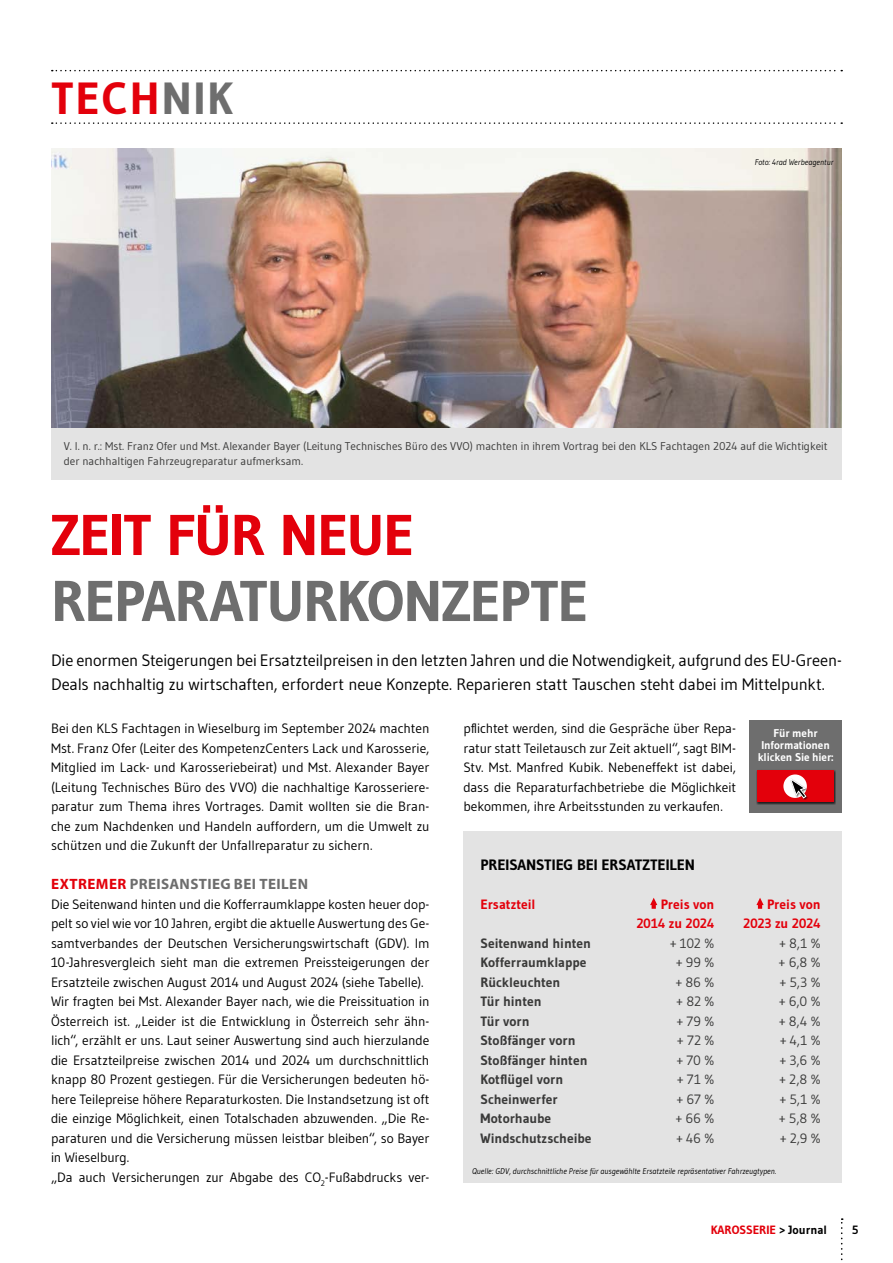
<style>
.page{position:relative;width:893px;height:1263px;background:#fff}
.page>*{position:absolute;margin:0;border:0;box-sizing:border-box;transform-origin:0 0}
.t1{font:700 57.3px/66px "Gudea";letter-spacing:-.025em;color:#6e6e6e}
.t2{font:700 45px "Gudea";letter-spacing:.04em;color:#e3000b}
.t3{font:16.5px/24px "Gudea";letter-spacing:-.01em;color:#000}
.t4{font:700 15px "Myriad Pro";letter-spacing:.03em;color:#6e6e6e}
.t5{font:700 15px "Gudea";letter-spacing:-.005em;color:#000}
.t6{font:13.5px/19.5px "Gudea";letter-spacing:-.01em;color:#000;text-align:justify}
.t7{font:700 13.5px "Gudea";color:#3a3a39}
.t8{font:13.5px "Gudea";letter-spacing:-.005em;color:#3a3a39}
.t9{font:700 13.5px "Gudea";color:#e3000b}
.t10{font:700 12px "Gudea";color:#e3000b}
.t11{font:700 12px "Gudea";color:#000}
.t12{font:11.25px/15px "Gudea";color:#3a3a39}
.t13{font:700 11.25px/12px "Gudea";letter-spacing:-.01em;color:#fff;text-align:center}
.t14{font:italic 8.25px "Gudea";color:#000}
.s1{color:#6e6e6e}
.s2{color:#e3000b}
.s3{color:#000}
</style>
<div class="page">
<svg style="left:841px;top:1218px;width:2px;height:43px"></svg>
<svg style="left:52px;top:70px;width:790px;height:1px"></svg>
<svg style="left:52px;top:122px;width:790px;height:2px"></svg>
<div style="left:463px;top:831px;width:379px;height:351px;background:#e3e3e3"></div>
<svg style="left:650px;top:898px;width:7px;height:11px"></svg>
<svg style="left:756px;top:898px;width:8px;height:11px"></svg>
<img style="left:51px;top:148px;width:791px;height:280px">
<div style="left:51px;top:428px;width:791px;height:52px;background:#e3e3e3"></div>
<div style="left:749px;top:720px;width:93px;height:92px;background:#6e6e6e"></div>
<div style="left:756px;top:770px;width:80px;height:35px;background:#000;opacity:.75"></div>
<div style="left:757px;top:770px;width:76px;height:32px;background:#e3000b"></div>
<svg style="left:783px;top:774px;width:24px;height:24px"></svg>
<div style="left:790px;top:777px;width:18px;height:23px;background:#000;opacity:.6"></div>
<svg style="left:789px;top:777px;width:18px;height:22px"></svg>
<p class="t2" style="left:51px;top:70px;width:183px">TECH<span class="s1">NIK</span></p>
<p class="t14" style="left:755px;top:157px;width:80px">Foto: 4rad Werbeagentur</p>
<p class="t12" style="left:64px;top:439px;width:765px">V. l. n. r.: Mst. Franz Ofer und Mst. Alexander Bayer (Leitung Technisches Büro des VVO) machten in ihrem Vortrag bei den KLS Fachtagen 2024 auf die Wichtigkeit der nachhaltigen Fahrzeugreparatur aufmerksam.</p>
<p class="t1" style="left:51px;top:502px;width:539px"><span class="s2">ZEIT FÜR NEUE<br></span>REPARATURKONZEPTE</p>
<p class="t3" style="left:51px;top:648px;width:792px">Die enormen Steigerungen bei Ersatzteilpreisen in den letzten Jahren und die Notwendigkeit, aufgrund des EU-Green-<br>Deals nachhaltig zu wirtschaften, erfordert neue Konzepte. Reparieren statt Tauschen steht dabei im Mittelpunkt.</p>
<p class="t6" style="left:51px;top:718px;width:380px">Bei den KLS Fachtagen in Wieselburg im September 2024 machten Mst. Franz Ofer (Leiter des KompetenzCenters Lack und Karosserie, Mitglied im Lack- und Karosseriebeirat) und Mst. Alexander Bayer (Leitung Technisches Büro des VVO) die nachhaltige Karosseriere&shy;paratur zum Thema ihres Vortrages. Damit wollten sie die Bran&shy;che zum Nachdenken und Handeln auffordern, um die Umwelt zu schützen und die Zukunft der Unfallreparatur zu sichern.</p>
<p class="t4" style="left:51px;top:874px;width:258px"><span class="s2">EXTREMER</span> PREISANSTIEG BEI TEILEN</p>
<p class="t6" style="left:51px;top:894px;width:380px">Die Seitenwand hinten und die Kofferraumklappe kosten heuer dop&shy;pelt so viel wie vor 10 Jahren, ergibt die aktuelle Auswertung des Ge&shy;samtverbandes der Deutschen Versicherungswirtschaft (GDV). Im 10-Jahresvergleich sieht man die extremen Preissteigerungen der Ersatzteile zwischen August 2014 und August 2024 (siehe Tabelle).</p>
<p class="t6" style="left:51px;top:991px;width:380px">Wir fragten bei Mst. Alexander Bayer nach, wie die Preissituation in Österreich ist. „Leider ist die Entwicklung in Österreich sehr ähn&shy;lich“, erzählt er uns. Laut seiner Auswertung sind auch hierzulande die Ersatzteilpreise zwischen 2014 und 2024 um durchschnittlich knapp 80 Prozent gestiegen. Für die Versicherungen bedeuten hö&shy;here Teilepreise höhere Reparaturkosten. Die Instandsetzung ist oft die einzige Möglichkeit, einen Totalschaden abzuwenden. „Die Re&shy;paraturen und die Versicherung müssen leistbar bleiben“, so Bayer in Wieselburg.</p>
<p class="t6" style="left:51px;top:1167px;width:380px">„Da auch Versicherungen zur Abgabe des CO<sub>2</sub>-Fußabdrucks ver-</p>
<p class="t6" style="left:463px;top:718px;width:274px">pflichtet werden, sind die Gespräche über Repa&shy;ratur statt Teiletausch zur Zeit aktuell“, sagt BIM-Stv. Mst. Manfred Kubik. Nebeneffekt ist dabei, dass die Reparaturfachbetriebe die Möglichkeit bekommen, ihre Arbeitsstunden zu verkaufen.</p>
<p class="t13" style="left:758px;top:727px;width:78px">Für mehr<br>Informationen klicken Sie hier:</p>
<p class="t5" style="left:480px;top:855px;width:216px">PREISANSTIEG BEI ERSATZTEILEN</p>
<p class="t9" style="left:480px;top:896px;width:57px">Ersatzteil</p>
<p class="t9" style="left:661px;top:896px;width:55px">Preis von</p>
<p class="t9" style="left:767px;top:896px;width:55px">Preis von</p>
<p class="t9" style="left:636px;top:915px;width:80px">2014 zu 2024</p>
<p class="t9" style="left:743px;top:915px;width:79px">2023 zu 2024</p>
<p class="t7" style="left:480px;top:935px;width:112px">Seitenwand hinten</p>
<p class="t8" style="left:670px;top:935px;width:46px">+ 102 %</p>
<p class="t8" style="left:780px;top:935px;width:43px">+ 8,1 %</p>
<p class="t7" style="left:480px;top:954px;width:108px">Kofferraumklappe</p>
<p class="t8" style="left:676px;top:954px;width:40px">+ 99 %</p>
<p class="t8" style="left:779px;top:954px;width:43px">+ 6,8 %</p>
<p class="t7" style="left:480px;top:974px;width:81px">Rückleuchten</p>
<p class="t8" style="left:676px;top:974px;width:40px">+ 86 %</p>
<p class="t8" style="left:780px;top:974px;width:42px">+ 5,3 %</p>
<p class="t7" style="left:480px;top:993px;width:63px">Tür hinten</p>
<p class="t8" style="left:677px;top:993px;width:39px">+ 82 %</p>
<p class="t8" style="left:779px;top:993px;width:43px">+ 6,0 %</p>
<p class="t7" style="left:480px;top:1013px;width:51px">Tür vorn</p>
<p class="t8" style="left:677px;top:1013px;width:39px">+ 79 %</p>
<p class="t8" style="left:779px;top:1013px;width:43px">+ 8,4 %</p>
<p class="t7" style="left:480px;top:1032px;width:97px">Stoßfänger vorn</p>
<p class="t8" style="left:677px;top:1032px;width:39px">+ 72 %</p>
<p class="t8" style="left:780px;top:1032px;width:42px">+ 4,1 %</p>
<p class="t7" style="left:480px;top:1052px;width:109px">Stoßfänger hinten</p>
<p class="t8" style="left:677px;top:1052px;width:39px">+ 70 %</p>
<p class="t8" style="left:780px;top:1052px;width:42px">+ 3,6 %</p>
<p class="t7" style="left:480px;top:1071px;width:84px">Kotflügel vorn</p>
<p class="t8" style="left:677px;top:1071px;width:39px">+ 71 %</p>
<p class="t8" style="left:780px;top:1071px;width:43px">+ 2,8 %</p>
<p class="t7" style="left:480px;top:1091px;width:79px">Scheinwerfer</p>
<p class="t8" style="left:677px;top:1091px;width:39px">+ 67 %</p>
<p class="t8" style="left:780px;top:1091px;width:42px">+ 5,1 %</p>
<p class="t7" style="left:480px;top:1110px;width:72px">Motorhaube</p>
<p class="t8" style="left:676px;top:1110px;width:40px">+ 66 %</p>
<p class="t8" style="left:779px;top:1110px;width:43px">+ 5,8 %</p>
<p class="t7" style="left:480px;top:1130px;width:113px">Windschutzscheibe</p>
<p class="t8" style="left:676px;top:1130px;width:40px">+ 46 %</p>
<p class="t8" style="left:780px;top:1130px;width:42px">+ 2,9 %</p>
<p class="t14" style="left:472px;top:1166px;width:306px">Quelle: GDV, durchschnittliche Preise für ausgewählte Ersatzteile repräsentativer Fahrzeugtypen.</p>
<p class="t10" style="left:711px;top:1222px;width:118px">KAROSSERIE <span class="s3">&gt; Journal</span></p>
<p class="t11" style="left:852px;top:1222px;width:8px">5</p>
</div>
